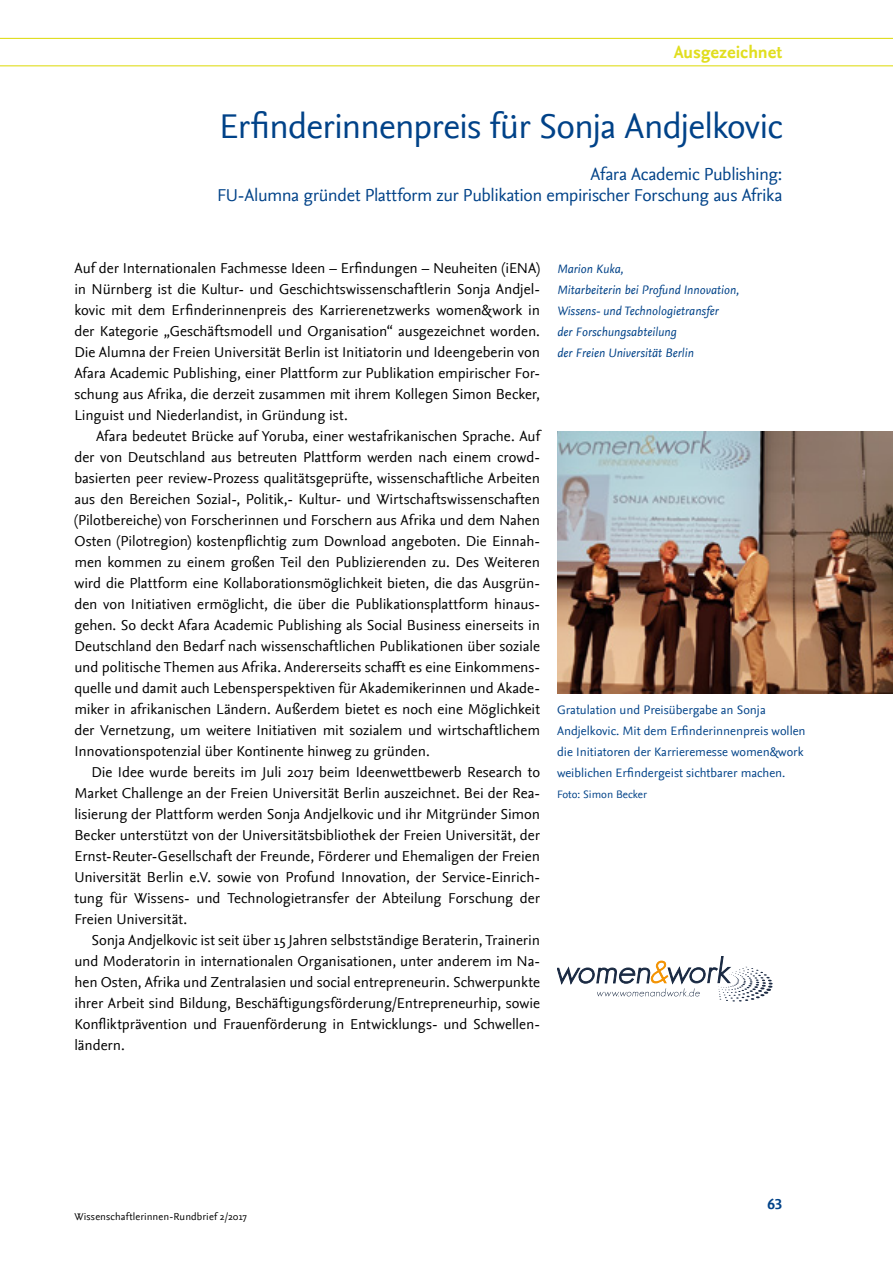
<style>
.page{position:relative;width:893px;height:1263px;background:#fff}
.page>*{position:absolute;margin:0;border:0;box-sizing:border-box;transform-origin:0 0}
.t1{font:36px "Nexus Sans";letter-spacing:-.025em;color:#004288}
.t2{font:18px/21px "Nexus Sans";letter-spacing:-.02em;color:#004288;text-align:right}
.t3{font:700 18px "Nexus Sans";color:#e1de1f}
.t4{font:15px/21px "Nexus Sans";letter-spacing:-.005em;color:#000;text-align:justify}
.t5{font:700 15px "Nexus Sans TF";color:#004288}
.t6{font:12.75px/21px "Nexus Sans TF";color:#004288}
.t7{font:italic 12.75px/21px "Nexus Sans";color:#004288}
.t8{font:11.25px "Nexus Sans TF";color:#004288}
.t9{font:10.5px "Nexus Sans";letter-spacing:.01em;color:#000}
</style>
<div class="page">
<hr style="left:0;top:65px;width:893px;height:1px;background:#e0de20">
<hr style="left:0;top:38px;width:893px;height:1px;background:#e0de20">
<img style="left:557px;top:432px;width:336px;height:261px">
<svg style="left:557px;top:956px;width:216px;height:45px"></svg>
<p class="t3" style="left:674px;top:42px;width:110px">Ausgezeichnet</p>
<h1 class="t1" style="left:219px;top:106px;width:565px">Erfinderinnenpreis für Sonja Andjelkovic</h1>
<p class="t2" style="left:217px;top:164px;width:567px">Afara Academic Publishing:<br>FU-Alumna gründet Plattform zur Publikation empirischer Forschung aus Afrika</p>
<p class="t4" style="left:74px;top:258px;width:467px">Auf der Internationalen Fachmesse Ideen – Erfindungen – Neuheiten (iENA) in Nürnberg ist die Kultur- und Geschichtswissenschaftlerin Sonja Andjel&shy;kovic mit dem Erfinderinnenpreis des Karrierenetzwerks women&amp;work in der Kategorie „Geschäftsmodell und Organisation“ ausgezeichnet worden.<br>Die Alumna der Freien Universität Berlin ist Initiatorin und Ideengeberin von Afara Academic Publishing, einer Plattform zur Publikation empirischer For&shy;schung aus Afrika, die derzeit zusammen mit ihrem Kollegen Simon Becker, Linguist und Niederlandist, in Gründung ist.</p>
<p class="t4" style="left:74px;top:426px;width:467px;text-indent:22px">Afara bedeutet Brücke auf Yoruba, einer westafrikanischen Sprache. Auf der von Deutschland aus betreuten Plattform werden nach einem crowd&shy;basierten peer review-Prozess qualitätsgeprüfte, wissenschaftliche Arbeiten aus den Bereichen Sozial-, Politik,- Kultur- und Wirtschaftswissenschaften (Pilotbereiche) von Forscherinnen und Forschern aus Afrika und dem Nahen Osten (Pilotregion) kostenpflichtig zum Download angeboten. Die Einnah&shy;men kommen zu einem großen Teil den Publizierenden zu. Des Weiteren wird die Plattform eine Kollaborationsmöglichkeit bieten, die das Ausgrün&shy;den von Initiativen ermöglicht, die über die Publikationsplattform hinaus&shy;gehen. So deckt Afara Academic Publishing als Social Business einerseits in Deutschland den Bedarf nach wissenschaftlichen Publikationen über soziale und politische Themen aus Afrika. Andererseits schafft es eine Einkommens&shy;quelle und damit auch Lebensperspektiven für Akademikerinnen und Akade&shy;miker in afrikanischen Ländern. Außerdem bietet es noch eine Möglichkeit der Vernetzung, um weitere Initiativen mit sozialem und wirtschaftlichem Innovationspotenzial über Kontinente hinweg zu gründen.</p>
<p class="t4" style="left:74px;top:762px;width:467px;text-indent:17px">Die Idee wurde bereits im Juli 2017 beim Ideenwettbewerb Research to Market Challenge an der Freien Universität Berlin auszeichnet. Bei der Rea&shy;lisierung der Plattform werden Sonja Andjelkovic und ihr Mitgründer Simon Becker unterstützt von der Universitätsbibliothek der Freien Universität, der Ernst-Reuter-Gesellschaft der Freunde, Förderer und Ehemaligen der Freien Universität Berlin e.V. sowie von Profund Innovation, der Service-Einrich&shy;tung für Wissens- und Technologietransfer der Abteilung Forschung der Freien Universität.</p>
<p class="t4" style="left:74px;top:930px;width:467px;text-indent:17px">Sonja Andjelkovic ist seit über 15 Jahren selbstständige Beraterin, Trainerin und Moderatorin in internationalen Organisationen, unter anderem im Na&shy;hen Osten, Afrika und Zentralasien und social entrepreneurin. Schwerpunkte ihrer Arbeit sind Bildung, Beschäftigungsförderung/Entrepreneurhip, sowie Konfliktprävention und Frauenförderung in Entwicklungs- und Schwellen&shy;ländern.</p>
<p class="t7" style="left:557px;top:259px;width:183px">Marion Kuka,<br>Mitarbeiterin bei Profund Innovation,<br>Wissens- und Technologietransfer<br>der Forschungsabteilung<br>der Freien Universität Berlin</p>
<p class="t6" style="left:557px;top:699px;width:250px">Gratulation und Preisübergabe an Sonja Andjelkovic. Mit dem Erfinderinnenpreis wollen die Initiatoren der Karrieremesse women&amp;work weiblichen Erfindergeist sichtbarer machen.</p>
<p class="t8" style="left:557px;top:788px;width:91px">Foto: Simon Becker</p>
<p class="t9" style="left:74px;top:1211px;width:174px">Wissenschaftlerinnen-Rundbrief 2/2017</p>
<p class="t5" style="left:768px;top:1196px;width:16px">63</p>
</div>
